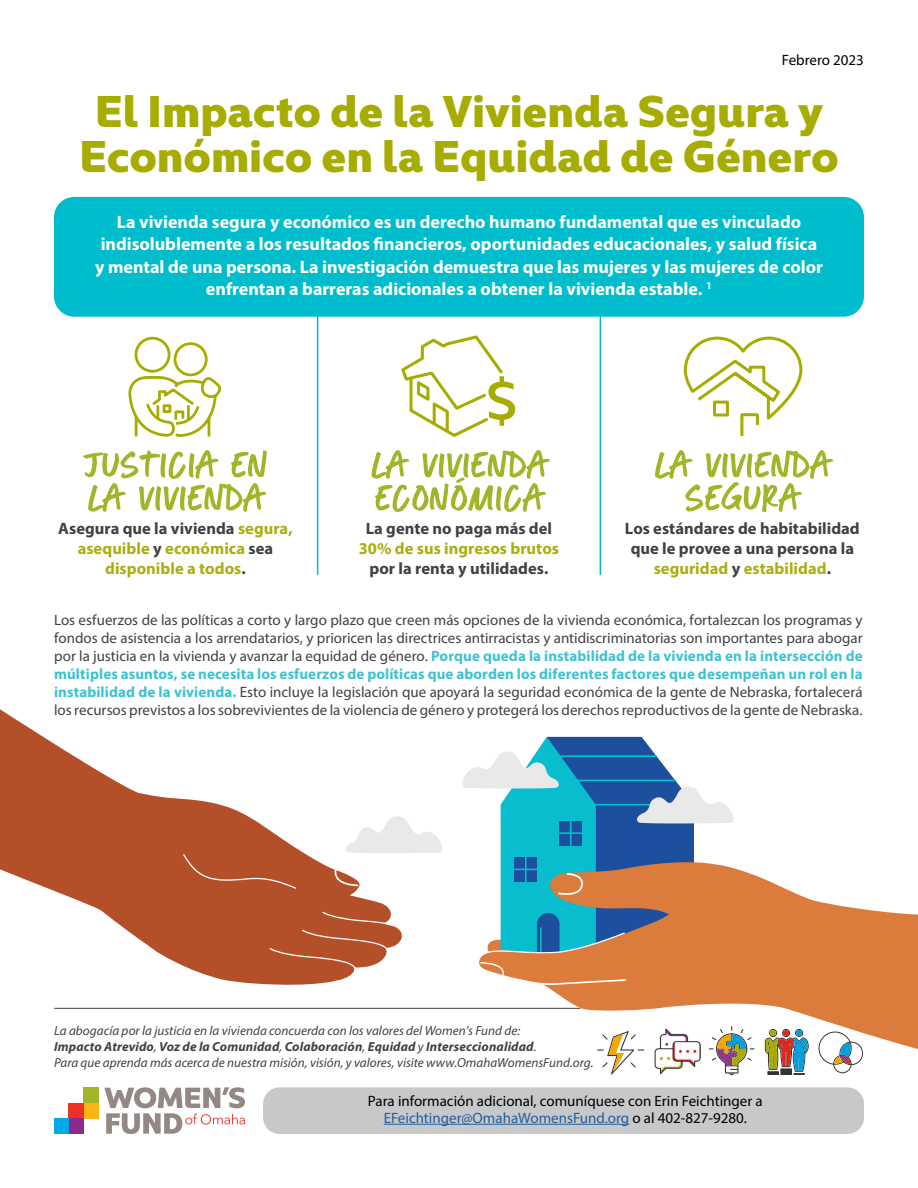
<style>
.page{position:relative;width:918px;height:1188px;background:#fff}
.page>*{position:absolute;margin:0;border:0;box-sizing:border-box;transform-origin:0 0}
.t1{font:52.5px "Backlash Small Caps";color:#a2b427}
.t2{font:900 45px/45px "Kyrial Display Pro";letter-spacing:-.005em;color:#a7ac00;text-align:center}
.t3{font:700 18px/22.5px "Myriad Pro";color:#fff;text-align:center}
.t4{font:700 16.5px/20.2px "Myriad Pro";color:#414042;text-align:center}
.t5{font:700 16.5px/20.2px "Myriad Pro";color:#a9ae12;text-align:center}
.t6{font:15px/18px "Myriad Pro";color:#414042;text-align:justify}
.t7{font:15px/16.5px "Myriad Pro";color:#000;text-align:center}
.t8{font:italic 13.2px/16.2px "Myriad Pro";letter-spacing:.005em;color:#414042}
.s1{color:#414042}
.s2{color:#a9ae12}
.s3{font-weight:700;color:#3ec2d1}
.s4{font-weight:700}
.s5{color:#215e9e}
</style>
<div class="page">
<svg style="left:477px;top:903px;width:441px;height:151px;fill:#db7b3c"></svg>
<svg style="left:462px;top:737px;width:364px;height:249px"></svg>
<svg style="left:225px;top:900px;width:177px;height:85px;fill:#b3502a"></svg>
<svg style="left:322px;top:912px;width:63px;height:11px"></svg>
<svg style="left:0;top:709px;width:256px;height:271px"></svg>
<svg style="left:269px;top:930px;width:118px;height:51px;background:#bd6847"></svg>
<svg style="left:134px;top:795px;width:308px;height:105px"></svg>
<img style="left:654px;top:1029px;width:46px;height:46px">
<svg style="left:709px;top:1027px;width:45px;height:48px"></svg>
<div style="left:84px;top:1103px;width:15px;height:15px;background:#fcb515"></div>
<div style="left:68px;top:1103px;width:16px;height:15px;background:#ee3124"></div>
<div style="left:68px;top:1118px;width:16px;height:16px;background:#8d2a90"></div>
<div style="left:54px;top:1118px;width:14px;height:16px;background:#00aae7"></div>
<div style="left:84px;top:1088px;width:15px;height:15px;background:#a2b427"></div>
<svg style="left:104px;top:1087px;width:141px;height:47px"></svg>
<div style="left:263px;top:1087px;width:601px;height:47px;background:#c7c8ca;border-radius:16px"></div>
<hr style="left:54px;top:1008px;width:526px;height:1px;background:#414042">
<hr style="left:384px;top:1124px;width:245px;height:1px;background:#215e9e">
<div style="left:54px;top:197px;width:810px;height:120px;background:#00bdcd;border-radius:20px"></div>
<hr style="left:317px;top:314px;width:1px;height:261px;background:#00bdcd">
<hr style="left:600px;top:314px;width:1px;height:261px;background:#00bdcd">
<svg style="left:128px;top:336px;width:94px;height:101px"></svg>
<svg style="left:401px;top:335px;width:115px;height:102px"></svg>
<svg style="left:683px;top:336px;width:120px;height:101px"></svg>
<svg style="left:765px;top:1029px;width:44px;height:46px"></svg>
<svg style="left:597px;top:1031px;width:47px;height:44px"></svg>
<svg style="left:819px;top:1032px;width:44px;height:41px"></svg>
<p class="t7" style="left:782px;top:52px;width:84px">Febrero 2023</p>
<h2 class="t2" style="left:79px;top:84px;width:761px">El Impacto de la Vivienda Segura y<br>Económico en la Equidad de Género</h2>
<p class="t3" style="left:95px;top:210px;width:729px">La vivienda segura y económico es un derecho humano fundamental que es vinculado indisolublemente a los resultados financieros, oportunidades educacionales, y salud física y mental de una persona. La investigación demuestra que las mujeres y las mujeres de color enfrentan a barreras adicionales a obtener la vivienda estable. <sup>1</sup></p>
<h1 class="t1" style="left:83px;top:440px;width:186px">JUSTICIA EN</h1>
<h1 class="t1" style="left:87px;top:473px;width:179px">LA VIVIENDA</h1>
<p class="t5" style="left:58px;top:517px;width:236px"><span class="s1">Asegura que la vivienda</span> segura, asequible <span class="s1">y</span> económica <span class="s1">sea </span>disponible a todos<span class="s1">.</span></p>
<h1 class="t1" style="left:370px;top:440px;width:179px">LA VIVIENDA</h1>
<h1 class="t1" style="left:374px;top:473px;width:171px">ECONÓMICA</h1>
<p class="t4" style="left:366px;top:517px;width:188px">La gente no paga más del</p>
<p class="t5" style="left:359px;top:538px;width:202px">30% de sus ingresos brutos</p>
<p class="t4" style="left:369px;top:558px;width:181px">por la renta y utilidades.</p>
<h1 class="t1" style="left:654px;top:440px;width:179px">LA VIVIENDA</h1>
<h1 class="t1" style="left:685px;top:473px;width:116px">SEGURA</h1>
<p class="t4" style="left:625px;top:517px;width:236px">Los estándares de habitabilidad que le provee a una persona la <span class="s2">seguridad</span> y <span class="s2">estabilidad</span>.</p>
<p class="t6" style="left:54px;top:611px;width:810px">Los esfuerzos de las políticas a corto y largo plazo que creen más opciones de la vivienda económica, fortalezcan los programas y fondos de asistencia a los arrendatarios, y prioricen las directrices antirracistas y antidiscriminatorias son importantes para abogar por la justicia en la vivienda y avanzar la equidad de género. <span class="s3">Porque queda la instabilidad de la vivienda en la intersección de múltiples asuntos, se necesita los esfuerzos de políticas que aborden los diferentes factores que desempeñan un rol en la instabilidad de la vivienda.</span> Esto incluye la legislación que apoyará la seguridad económica de la gente de Nebraska, fortalecerá los recursos previstos a los sobrevivientes de la violencia de género y protegerá los derechos reproductivos de la gente de Nebraska.</p>
<p class="t8" style="left:54px;top:1022px;width:541px">La abogacía por la justicia en la vivienda concuerda con los valores del Women’s Fund de:<br><span class="s4">Impacto Atrevido</span>, <span class="s4">Voz de la Comunidad</span>, <span class="s4">Colaboración</span>, <span class="s4">Equidad</span> y <span class="s4">Interseccionalidad</span>.<br>Para que aprenda más acerca de nuestra misión, visión, y valores, visite www.OmahaWomensFund.org.</p>
<p class="t7" style="left:368px;top:1093px;width:396px">Para información adicional, comuníquese con Erin Feichtinger a<br><span class="s5">EFeichtinger@OmahaWomensFund.org</span> o al 402-827-9280.</p>
</div>
